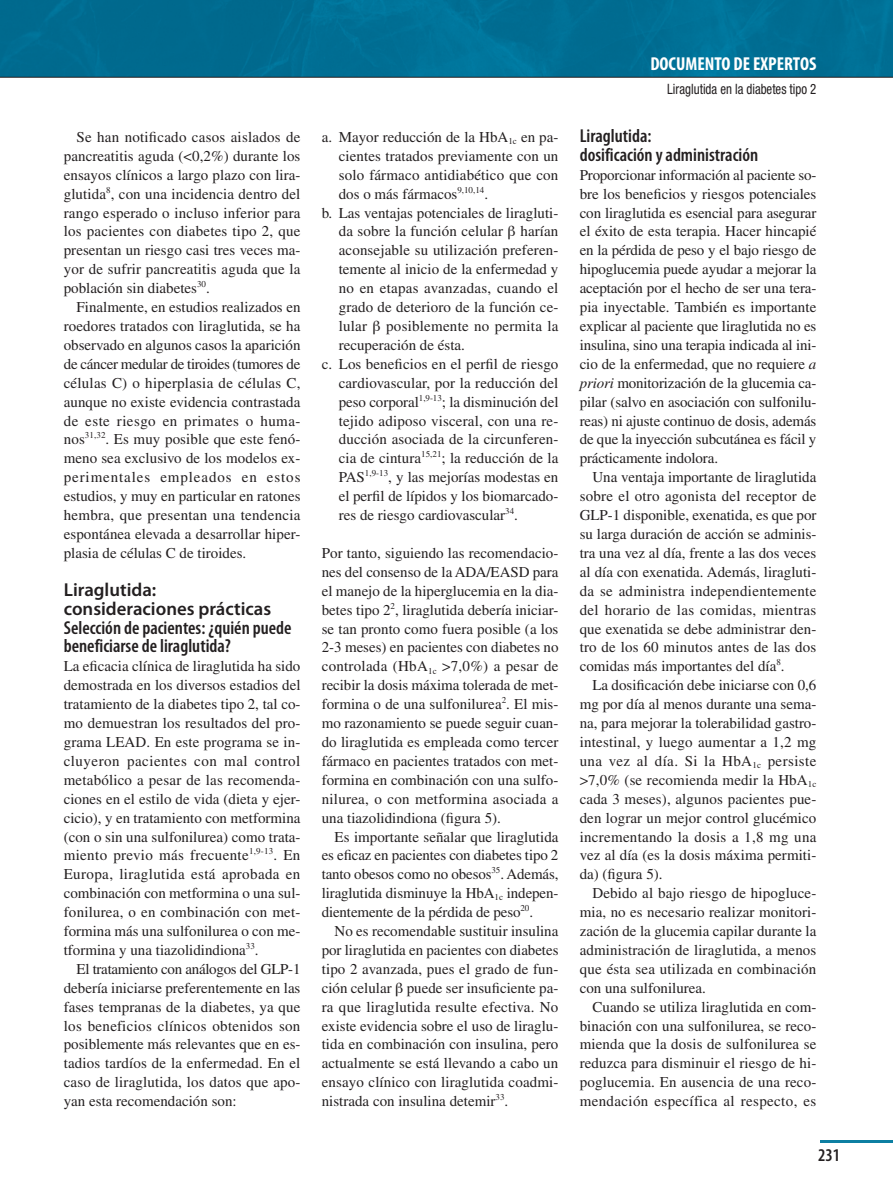
<style>
.page{position:relative;width:893px;height:1191px;background:#fff}
.page>*{position:absolute;margin:0;border:0;box-sizing:border-box;transform-origin:0 0}
.t1{font:600 condensed 18.75px/18.9px "Myriad Pro";color:#231f20}
.t2{font:600 18.75px/18.9px "Myriad Pro";color:#231f20}
.t3{font:700 condensed 18.75px "Myriad Pro";color:#fff}
.t4{font:600 condensed 18px "Myriad Pro";color:#231f20}
.t5{font:15px/18.9px "Times LT Std";letter-spacing:.005em;color:#231f20;text-align:justify}
.t6{font:condensed 14.25px "Helvetica Neue LT Std";color:#231f20;scale:.9 1}
.s1{font-style:italic}
</style>
<div class="page">
<img style="left:0;top:0;width:893px;height:77px">
<hr style="left:0;top:77px;width:893px;height:1px;background:#231f20">
<hr style="left:821px;top:1140px;width:72px;height:2px;background:#0d7fa2">
<p class="t5" style="left:64px;top:129px;width:238px;text-indent:13px">Se han notificado casos aislados de pancreatitis aguda (&lt;0,2%) durante los ensayos clínicos a largo plazo con lira&shy;glutida<sup>8</sup>, con una incidencia dentro del rango esperado o incluso inferior para los pacientes con diabetes tipo 2, que presentan un riesgo casi tres veces ma&shy;yor de sufrir pancreatitis aguda que la población sin diabetes<sup>30</sup>.</p>
<p class="t5" style="left:64px;top:299px;width:238px;text-indent:13px">Finalmente, en estudios realizados en roedores tratados con liraglutida, se ha observado en algunos casos la aparición de cáncer medular de tiroides (tumores de células C) o hiperplasia de células C, aunque no existe evidencia contrastada de este riesgo en primates o huma&shy;nos<sup>31,32</sup>. Es muy posible que este fenó&shy;meno sea exclusivo de los modelos ex&shy;perimentales empleados en estos estudios, y muy en particular en ratones hembra, que presentan una tendencia espontánea elevada a desarrollar hiper&shy;plasia de células C de tiroides.</p>
<p class="t2" style="left:64px;top:582px;width:209px">Liraglutida: consideraciones prácticas</p>
<p class="t1" style="left:64px;top:619px;width:229px">Selección de pacientes: ¿quién puede beneficiarse de liraglutida?</p>
<p class="t5" style="left:64px;top:658px;width:238px">La eficacia clínica de liraglutida ha sido demostrada en los diversos estadios del tratamiento de la diabetes tipo 2, tal co&shy;mo demuestran los resultados del pro&shy;grama LEAD. En este programa se in&shy;cluyeron pacientes con mal control metabólico a pesar de las recomenda&shy;ciones en el estilo de vida (dieta y ejer&shy;cicio), y en tratamiento con metformina (con o sin una sulfonilurea) como trata&shy;miento previo más frecuente<sup>1,9-13</sup>. En Europa, liraglutida está aprobada en combinación con metformina o una sul&shy;fonilurea, o en combinación con met&shy;formina más una sulfonilurea o con me&shy;tformina y una tiazolidindiona<sup>33</sup>.</p>
<p class="t5" style="left:64px;top:961px;width:238px;text-indent:13px">El tratamiento con análogos del GLP-1 debería iniciarse preferentemente en las fases tempranas de la diabetes, ya que los beneficios clínicos obtenidos son posiblemente más relevantes que en es&shy;tadios tardíos de la enfermedad. En el caso de liraglutida, los datos que apo&shy;yan esta recomendación son:</p>
<p class="t5" style="left:322px;top:129px;width:238px">a. Mayor reducción de la HbA<sub>1c</sub> en pa-</p>
<p class="t5" style="left:339px;top:148px;width:221px">cientes tratados previamente con un</p>
<p class="t5" style="left:339px;top:167px;width:221px">solo fármaco antidiabético que con</p>
<p class="t5" style="left:339px;top:186px;width:151px">dos o más fármacos<sup>9,10,14</sup>.</p>
<p class="t5" style="left:322px;top:205px;width:238px">b. Las ventajas potenciales de liragluti-</p>
<p class="t5" style="left:339px;top:223px;width:221px">da sobre la función celular harían</p>
<p class="t5" style="left:339px;top:242px;width:221px">aconsejable su utilización preferen-</p>
<p class="t5" style="left:339px;top:261px;width:221px">temente al inicio de la enfermedad y</p>
<p class="t5" style="left:339px;top:280px;width:221px">no en etapas avanzadas, cuando el</p>
<p class="t5" style="left:339px;top:299px;width:221px">grado de deterioro de la función ce-</p>
<p class="t5" style="left:339px;top:318px;width:30px">lular</p>
<p class="t5" style="left:386px;top:318px;width:174px">posiblemente no permita la</p>
<p class="t5" style="left:339px;top:337px;width:128px">recuperación de ésta.</p>
<p class="t5" style="left:322px;top:356px;width:238px">c. Los beneficios en el perfil de riesgo</p>
<p class="t5" style="left:339px;top:375px;width:221px">cardiovascular, por la reducción del</p>
<p class="t5" style="left:339px;top:394px;width:221px">peso corporal<sup>1,9-13</sup>; la disminución del</p>
<p class="t5" style="left:339px;top:412px;width:221px">tejido adiposo visceral, con una re-</p>
<p class="t5" style="left:339px;top:431px;width:221px">ducción asociada de la circunferen-</p>
<p class="t5" style="left:339px;top:450px;width:221px">cia de cintura<sup>15,21</sup>; la reducción de la</p>
<p class="t5" style="left:339px;top:469px;width:221px">PAS<sup>1,9-13</sup>, y las mejorías modestas en</p>
<p class="t5" style="left:339px;top:488px;width:221px">el perfil de lípidos y los biomarcado-</p>
<p class="t5" style="left:339px;top:507px;width:181px">res de riesgo cardiovascular<sup>34</sup>.</p>
<p class="t5" style="left:322px;top:545px;width:238px">Por tanto, siguiendo las recomendacio&shy;nes del consenso de la ADA/EASD para el manejo de la hiperglucemia en la dia&shy;betes tipo 2<sup>2</sup>, liraglutida debería iniciar&shy;se tan pronto como fuera posible (a los 2-3 meses) en pacientes con diabetes no controlada (HbA<sub>1c</sub> &gt;7,0%) a pesar de recibir la dosis máxima tolerada de met&shy;formina o de una sulfonilurea<sup>2</sup>. El mis&shy;mo razonamiento se puede seguir cuan&shy;do liraglutida es empleada como tercer fármaco en pacientes tratados con met&shy;formina en combinación con una sulfo&shy;nilurea, o con met formina asociada a una tiazolidindiona (figura 5).</p>
<p class="t5" style="left:322px;top:828px;width:238px;text-indent:13px">Es importante señalar que liraglutida es eficaz en pacientes con diabetes tipo 2 tanto obesos como no obesos<sup>35</sup>. Además, liraglutida disminuye la HbA<sub>1c</sub> indepen&shy;dientemente de la pérdida de peso<sup>20</sup>.</p>
<p class="t5" style="left:322px;top:923px;width:238px;text-indent:13px">No es recomendable sustituir insulina por liraglutida en pacientes con diabetes tipo 2 avanzada, pues el grado de fun&shy;ción celular puede ser insuficiente pa&shy;ra que liraglutida resulte efectiva. No existe evidencia sobre el uso de liraglu&shy;tida en combinación con insulina, pero actualmente se está llevando a cabo un ensayo clínico con liraglutida coadmi&shy;nistrada con insulina detemir<sup>33</sup>.</p>
<p class="t3" style="left:650px;top:56px;width:168px">DOCUMENTO DE EXPERTOS</p>
<p class="t6" style="left:667px;top:83px;width:167px">Liraglutida en la diabetes tipo 2</p>
<p class="t1" style="left:580px;top:128px;width:180px">Liraglutida:<br>dosificación y administración</p>
<p class="t5" style="left:580px;top:167px;width:238px">Proporcionar información al paciente so&shy;bre los beneficios y riesgos potenciales con liraglutida es esencial para asegurar el éxito de esta terapia. Hacer hincapié en la pérdida de peso y el bajo riesgo de hipoglucemia puede ayudar a mejorar la aceptación por el hecho de ser una tera&shy;pia inyectable. También es importante explicar al paciente que liraglutida no es insulina, sino una terapia indicada al ini&shy;cio de la enfermedad, que no requiere <span class="s1">a priori</span> monitorización de la glucemia ca&shy;pilar (salvo en asociación con sulfonilu&shy;reas) ni ajuste continuo de dosis, además de que la inyección subcutánea es fácil y prácticamente indolora.</p>
<p class="t5" style="left:580px;top:469px;width:238px;text-indent:13px">Una ventaja importante de liraglutida sobre el otro agonista del receptor de GLP-1 disponible, exenatida, es que por su larga duración de acción se adminis&shy;tra una vez al día, frente a las dos veces al día con exenatida. Además, liragluti&shy;da se administra independientemente del horario de las comidas, mientras que exenatida se debe administrar den&shy;tro de los 60 minutos antes de las dos comidas más importantes del día<sup>8</sup>.</p>
<p class="t5" style="left:580px;top:677px;width:238px;text-indent:13px">La dosificación debe iniciarse con 0,6 mg por día al menos durante una sema&shy;na, para mejorar la tolerabilidad gastro&shy;intestinal, y luego aumentar a 1,2 mg una vez al día. Si la HbA<sub>1c</sub> persiste &gt;7,0% (se recomienda medir la HbA<sub>1c </sub>cada 3 meses), algunos pacientes pue&shy;den lograr un mejor control glucémico incrementando la dosis a 1,8 mg una vez al día (es la dosis máxima permiti&shy;da) (figura 5).</p>
<p class="t5" style="left:580px;top:885px;width:238px;text-indent:13px">Debido al bajo riesgo de hipogluce&shy;mia, no es necesario realizar monitori&shy;zación de la glucemia capilar durante la administración de liraglutida, a menos que ésta sea utilizada en combinación con una sulfonilurea.</p>
<p class="t5" style="left:580px;top:998px;width:238px;text-indent:13px">Cuando se utiliza liraglutida en com&shy;binación con una sulfonilurea, se reco&shy;mienda que la dosis de sulfonilurea se reduzca para disminuir el riesgo de hi&shy;poglucemia. En ausencia de una reco&shy;mendación específica al respecto, es</p>
<p class="t4" style="left:818px;top:1148px;width:24px">231</p>
</div>
